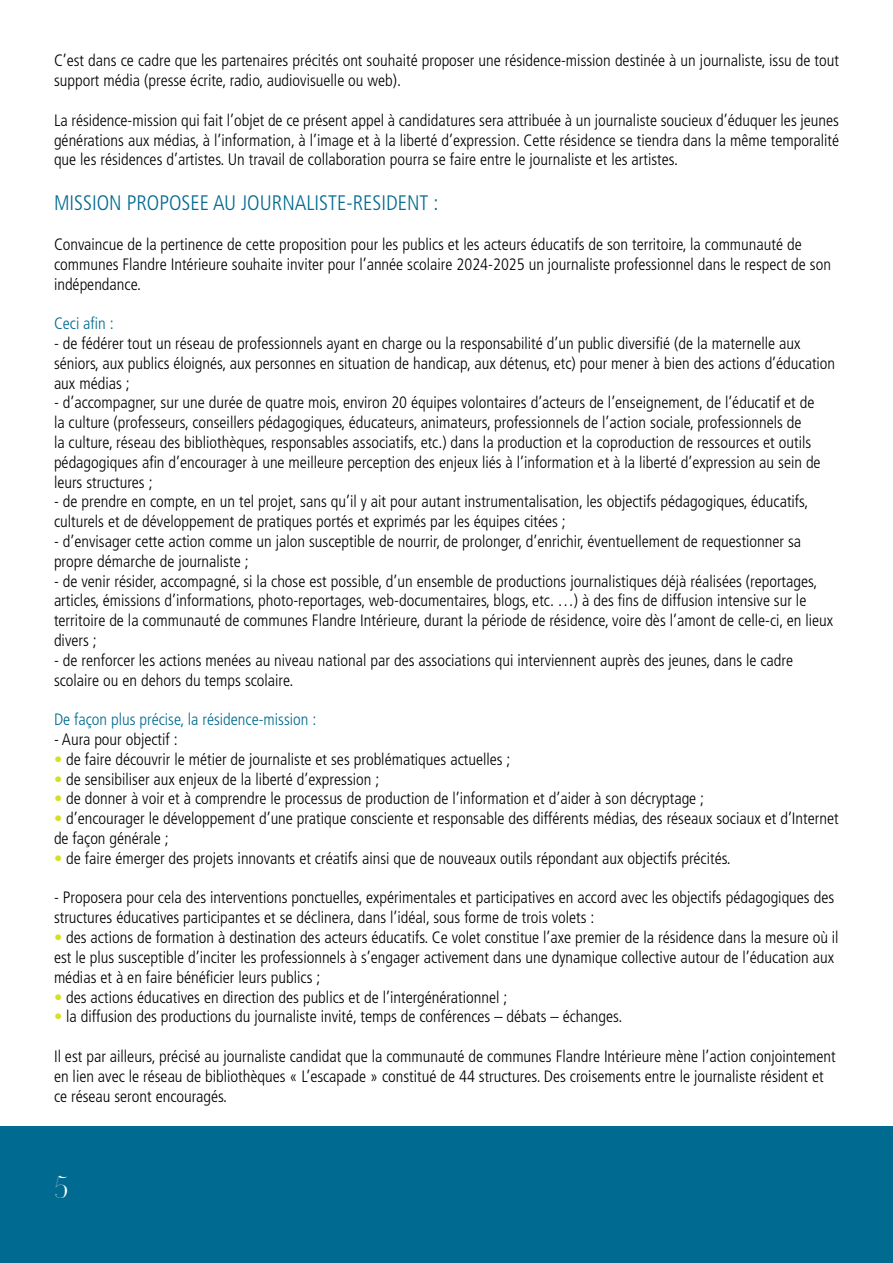
<style>
.page{position:relative;width:893px;height:1263px;background:#fff}
.page>*{position:absolute;margin:0;border:0;box-sizing:border-box;transform-origin:0 0}
.t1{font:45px "Ecolier";color:#fff}
.t2{font:300 condensed 21px "Frutiger";color:#006a90}
.t3{font:300 condensed 16.5px/19.8px "Frutiger";color:#000}
.t4{font:300 condensed 16.5px "Frutiger";color:#006a90}
.s1{color:#d7df23}
</style>
<div class="page">
<div style="left:0;top:1127px;width:893px;height:136px;background:#006a90"></div>
<p class="t3" style="left:54px;top:51px;width:787px">C’est dans ce cadre que les partenaires précités ont souhaité proposer une résidence-mission destinée à un journaliste, issu de tout support média (presse écrite, radio, audiovisuelle ou web).</p>
<p class="t3" style="left:54px;top:110px;width:787px;text-align:justify">La résidence-mission qui fait l’objet de ce présent appel à candidatures sera attribuée à un journaliste soucieux d’éduquer les jeunes générations aux médias, à l’information, à l’image et à la liberté d’expression. Cette résidence se tiendra dans la même temporalité que les résidences d’artistes. Un travail de collaboration pourra se faire entre le journaliste et les artistes.</p>
<p class="t2" style="left:54px;top:191px;width:386px">MISSION PROPOSEE AU JOURNALISTE-RESIDENT :</p>
<p class="t3" style="left:54px;top:235px;width:778px">Convaincue de la pertinence de cette proposition pour les publics et les acteurs éducatifs de son territoire, la communauté de communes Flandre Intérieure souhaite inviter pour l’année scolaire 2024-2025 un journaliste professionnel dans le respect de son indépendance.</p>
<p class="t4" style="left:54px;top:314px;width:61px">Ceci afin :</p>
<p class="t3" style="left:54px;top:334px;width:783px">- de fédérer tout un réseau de professionnels ayant en charge ou la responsabilité d’un public diversifié (de la maternelle aux séniors, aux publics éloignés, aux personnes en situation de handicap, aux détenus, etc) pour mener à bien des actions d’éducation aux médias ;</p>
<p class="t3" style="left:54px;top:393px;width:768px">- d’accompagner, sur une durée de quatre mois, environ 20 équipes volontaires d’acteurs de l’enseignement, de l’éducatif et de la culture (professeurs, conseillers pédagogiques, éducateurs, animateurs, professionnels de l’action sociale, professionnels de<br>la culture, réseau des bibliothèques, responsables associatifs, etc.) dans la production et la coproduction de ressources et outils pédagogiques afin d’encourager à une meilleure perception des enjeux liés à l’information et à la liberté d’expression au sein de leurs structures ;</p>
<p class="t3" style="left:54px;top:492px;width:756px">- de prendre en compte, en un tel projet, sans qu’il y ait pour autant instrumentalisation, les objectifs pédagogiques, éducatifs, culturels et de développement de pratiques portés et exprimés par les équipes citées ;</p>
<p class="t3" style="left:54px;top:532px;width:749px">- d’envisager cette action comme un jalon susceptible de nourrir, de prolonger, d’enrichir, éventuellement de requestionner sa propre démarche de journaliste ;</p>
<p class="t3" style="left:54px;top:571px;width:781px">- de venir résider, accompagné, si la chose est possible, d’un ensemble de productions journalistiques déjà réalisées (reportages, articles, émissions d’informations, photo-reportages, web-documentaires, blogs, etc. …) à des fins de diffusion intensive sur le territoire de la communauté de communes Flandre Intérieure, durant la période de résidence, voire dès l’amont de celle-ci, en lieux divers ;</p>
<p class="t3" style="left:54px;top:650px;width:741px">- de renforcer les actions menées au niveau national par des associations qui interviennent auprès des jeunes, dans le cadre scolaire ou en dehors du temps scolaire.</p>
<p class="t4" style="left:54px;top:710px;width:264px">De façon plus précise, la résidence-mission :</p>
<p class="t3" style="left:54px;top:730px;width:125px">- Aura pour objectif :</p>
<p class="t3" style="left:54px;top:749px;width:458px"><span class="s1">•</span> de faire découvrir le métier de journaliste et ses problématiques actuelles ;</p>
<p class="t3" style="left:54px;top:769px;width:327px"><span class="s1">•</span> de sensibiliser aux enjeux de la liberté d’expression ;</p>
<p class="t3" style="left:54px;top:789px;width:652px"><span class="s1">•</span> de donner à voir et à comprendre le processus de production de l’information et d’aider à son décryptage ;</p>
<p class="t3" style="left:54px;top:809px;width:786px"><span class="s1">•</span> d’encourager le développement d’une pratique consciente et responsable des différents médias, des réseaux sociaux et d’Internet de façon générale ;</p>
<p class="t3" style="left:54px;top:848px;width:678px"><span class="s1">•</span> de faire émerger des projets innovants et créatifs ainsi que de nouveaux outils répondant aux objectifs précités.</p>
<p class="t3" style="left:54px;top:888px;width:782px">- Proposera pour cela des interventions ponctuelles, expérimentales et participatives en accord avec les objectifs pédagogiques des structures éducatives participantes et se déclinera, dans l’idéal, sous forme de trois volets :</p>
<p class="t3" style="left:54px;top:928px;width:786px"><span class="s1">•</span> des actions de formation à destination des acteurs éducatifs. Ce volet constitue l’axe premier de la résidence dans la mesure où il est le plus susceptible d’inciter les professionnels à s’engager activement dans une dynamique collective autour de l’éducation aux médias et à en faire bénéficier leurs publics ;</p>
<p class="t3" style="left:54px;top:987px;width:455px"><span class="s1">•</span> des actions éducatives en direction des publics et de l’intergénérationnel ;</p>
<p class="t3" style="left:54px;top:1007px;width:570px"><span class="s1">•</span> la diffusion des productions du journaliste invité, temps de conférences – débats – échanges.</p>
<p class="t3" style="left:54px;top:1046px;width:783px">Il est par ailleurs, précisé au journaliste candidat que la communauté de communes Flandre Intérieure mène l’action conjointement en lien avec le réseau de bibliothèques « L’escapade » constitué de 44 structures. Des croisements entre le journaliste résident et ce réseau seront encouragés.</p>
<h1 class="t1" style="left:54px;top:1156px;width:16px">5</h1>
</div>
